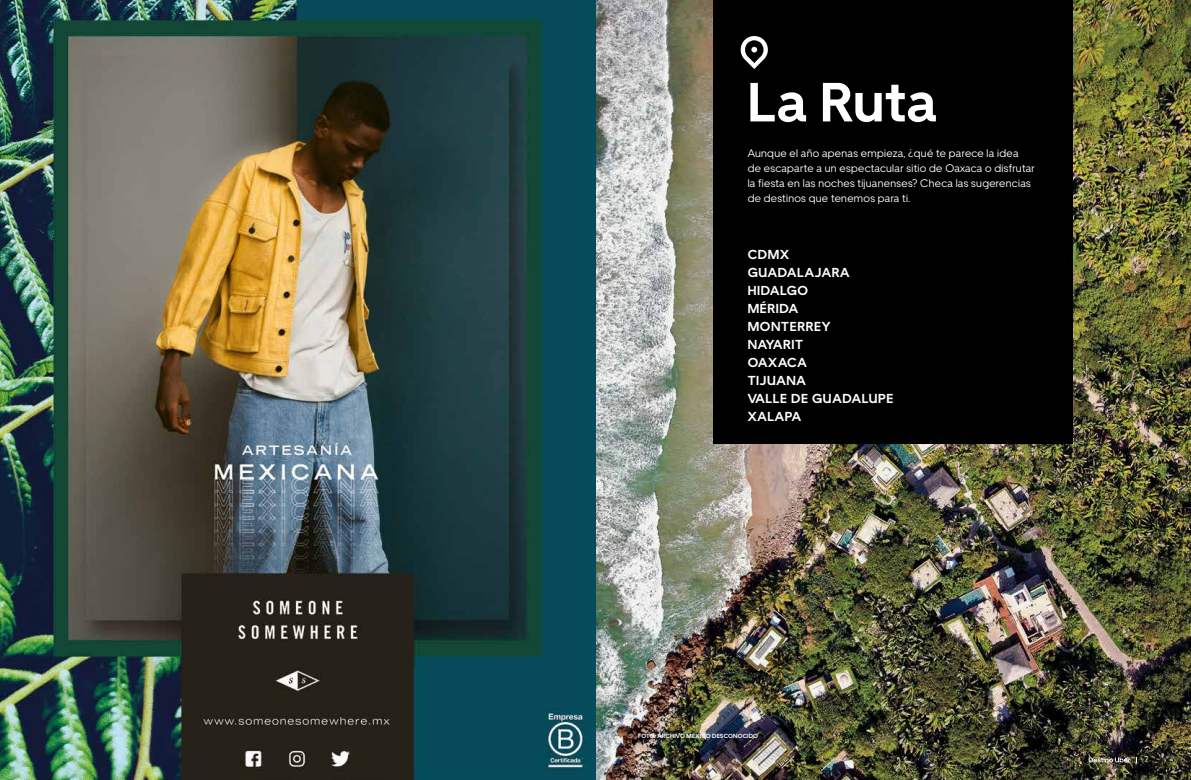
<style>
.page{position:relative;width:1191px;height:780px;background:#fff}
.page>*{position:absolute;margin:0;border:0;box-sizing:border-box;transform-origin:0 0}
.t1{font:700 55px "Uber Move";letter-spacing:.015em;color:#fff}
.t2{font:700 13px/18px "Uber Move";letter-spacing:.05em;color:#fff}
.t3{font:11px/15px "Uber Move";letter-spacing:.03em;color:#fff}
.t4{font:7.8px "Uber Move Text";color:#fff}
.t5{font:700 6px "Uber Move";letter-spacing:.03em;color:#fff}
</style>
<div class="page">
<img style="left:0;top:0;width:1191px;height:780px">
<div style="left:713px;top:0;width:359px;height:443px;background:#000"></div>
<svg style="left:740px;top:36px;width:28px;height:33px"></svg>
<svg style="left:1088px;top:757px;width:42px;height:5px"></svg>
<h1 class="t1" style="left:747px;top:68px;width:190px">La Ruta</h1>
<p class="t3" style="left:747px;top:145px;width:289px">Aunque el año apenas empieza, ¿qué te parece la idea<br>de escaparte a un espectacular sitio de Oaxaca o disfrutar la fiesta en las noches tijuanenses? Checa las sugerencias de destinos que tenemos para ti.</p>
<p class="t2" style="left:747px;top:245px;width:147px">CDMX<br>GUADALAJARA<br>HIDALGO<br>MÉRIDA<br>MONTERREY<br>NAYARIT<br>OAXACA<br>TIJUANA<br>VALLE DE GUADALUPE<br>XALAPA</p>
<p class="t5" style="left:638px;top:731px;width:122px">FOTO: ARCHIVO MÉXICO DESCONOCIDO</p>
<p class="t4" style="left:1144px;top:754px;width:6px">7</p>
</div>
